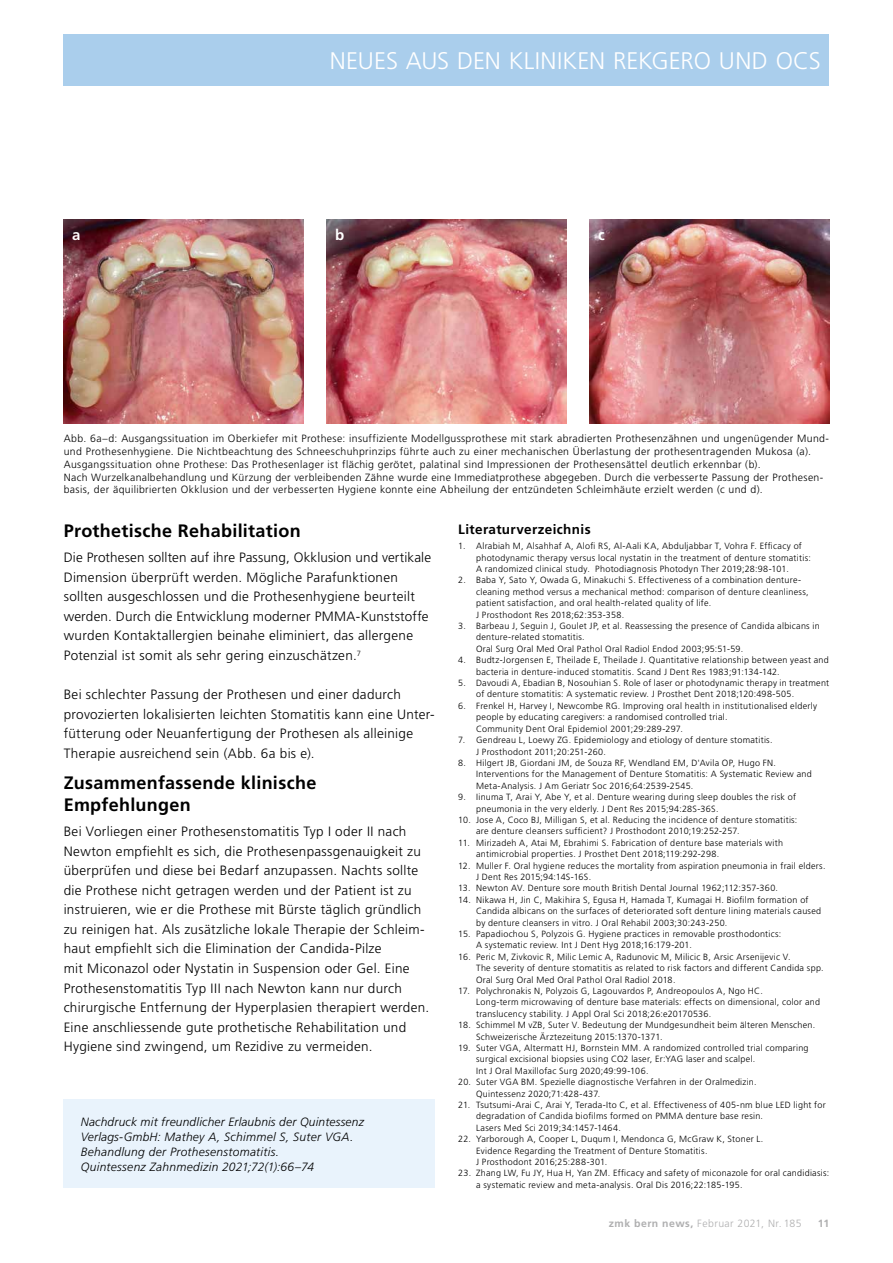
<style>
.page{position:relative;width:893px;height:1263px;background:#fff}
.page>*{position:absolute;margin:0;border:0;box-sizing:border-box;transform-origin:0 0}
.t1{font:300 24px "Frutiger";letter-spacing:.005em;color:#fff}
.t2{font:700 18px/22.5px "Frutiger";letter-spacing:.015em;color:#000}
.t3{font:700 15px "Frutiger";color:#fff}
.t4{font:300 13.5px/19.5px "Frutiger";letter-spacing:.02em;color:#000}
.t5{font:700 13.5px "Frutiger";letter-spacing:.025em;color:#000}
.t6{font:italic 300 12px/15px "Frutiger";letter-spacing:.025em;color:#000}
.t7{font:300 10.5px/12.8px "Frutiger";letter-spacing:.035em;color:#000}
.t8{font:300 10.5px "Frutiger";letter-spacing:.04em;color:#afafb0}
.t9{font:700 10.5px "Frutiger";color:#afafb0}
.t10{font:300 9px/11.4px "Frutiger";letter-spacing:.03em;color:#000}
.s1{font-weight:700}
</style>
<div class="page">
<div style="left:64px;top:1100px;width:371px;height:88px;background:#e9f3fc"></div>
<div style="left:64px;top:34px;width:765px;height:51px;background:#aaceec"></div>
<img style="left:64px;top:219px;width:239px;height:204px">
<img style="left:327px;top:219px;width:239px;height:204px">
<img style="left:590px;top:219px;width:239px;height:204px">
<h1 class="t1" style="left:330px;top:47px;width:492px">NEUES AUS DEN KLINIKEN REKGERO UND OCS</h1>
<h3 class="t3" style="left:72px;top:226px;width:10px">a</h3>
<h3 class="t3" style="left:335px;top:226px;width:11px">b</h3>
<h3 class="t3" style="left:598px;top:226px;width:8px">c</h3>
<p class="t7" style="left:64px;top:432px;width:767px">Abb. 6a–d: Ausgangssituation im Oberkiefer mit Prothese: insuffiziente Modellgussprothese mit stark abradierten Prothesenzähnen und ungenügender Mund&shy;und Prothesenhygiene. Die Nichtbeachtung des Schneeschuhprinzips führte auch zu einer mechanischen Überlastung der prothesentragenden Mukosa (a).<br>Ausgangssituation ohne Prothese: Das Prothesenlager ist flächig gerötet, palatinal sind Impressionen der Prothesensättel deutlich erkennbar (b).<br>Nach Wurzelkanalbehandlung und Kürzung der verbleibenden Zähne wurde eine Immediatprothese abgegeben. Durch die verbesserte Passung der Prothesen&shy;basis, der äquilibrierten Okklusion und der verbesserten Hygiene konnte eine Abheilung der entzündeten Schleimhäute erzielt werden (c und d).</p>
<h2 class="t2" style="left:64px;top:519px;width:239px">Prothetische Rehabilitation</h2>
<p class="t4" style="left:64px;top:548px;width:369px">Die Prothesen sollten auf ihre Passung, Okklusion und vertikale Dimension überprüft werden. Mögliche Parafunktionen sollten ausgeschlossen und die Prothesenhygiene beurteilt werden. Durch die Entwicklung moderner PMMA-Kunststoffe wurden Kontaktallergien beinahe eliminiert, das allergene Potenzial ist somit als sehr gering einzuschätzen.<sup>7</sup></p>
<h3 class="t4" style="left:64px;top:685px;width:372px">Bei schlechter Passung der Prothesen und einer dadurch provozierten lokalisierten leichten Stomatitis kann eine Unter&shy;fütterung oder Neuanfertigung der Prothesen als alleinige Therapie ausreichend sein (Abb. 6a bis e).</h3>
<h2 class="t2" style="left:64px;top:771px;width:254px">Zusammenfassende klinische<br>Empfehlungen</h2>
<p class="t4" style="left:64px;top:821px;width:367px">Bei Vorliegen einer Prothesenstomatitis Typ I oder II nach Newton empfiehlt es sich, die Prothesenpassgenauigkeit zu überprüfen und diese bei Bedarf anzupassen. Nachts sollte die Prothese nicht getragen werden und der Patient ist zu instruieren, wie er die Prothese mit Bürste täglich gründlich zu reinigen hat. Als zusätzliche lokale Therapie der Schleim&shy;haut empfiehlt sich die Elimination der Candida-Pilze<br>mit Miconazol oder Nystatin in Suspension oder Gel. Eine Prothesenstomatitis Typ III nach Newton kann nur durch chirurgische Entfernung der Hyperplasien therapiert werden.<br>Eine anschliessende gute prothetische Rehabilitation und Hygiene sind zwingend, um Rezidive zu vermeiden.</p>
<h3 class="t6" style="left:81px;top:1114px;width:285px">Nachdruck mit freundlicher Erlaubnis der Quintessenz Verlags-GmbH: Mathey A, Schimmel S, Suter VGA.<br>Behandlung der Prothesenstomatitis.<br>Quintessenz Zahnmedizin 2021;72(1):66–74</h3>
<h3 class="t5" style="left:458px;top:521px;width:134px">Literaturverzeichnis</h3>
<p class="t10" style="left:476px;top:540px;width:336px;text-indent:-18px">1. Alrabiah M, Alsahhaf A, Alofi RS, Al-Aali KA, Abduljabbar T, Vohra F. Efficacy of photodynamic therapy versus local nystatin in the treatment of denture stomatitis:<br>A randomized clinical study. Photodiagnosis Photodyn Ther 2019;28:98-101.</p>
<p class="t10" style="left:476px;top:575px;width:334px;text-indent:-18px">2. Baba Y, Sato Y, Owada G, Minakuchi S. Effectiveness of a combination denture&shy;cleaning method versus a mechanical method: comparison of denture cleanliness, patient satisfaction, and oral health-related quality of life.<br>J Prosthodont Res 2018;62:353-358.</p>
<p class="t10" style="left:476px;top:620px;width:345px;text-indent:-18px">3. Barbeau J, Seguin J, Goulet JP, et al. Reassessing the presence of Candida albicans in denture-related stomatitis.<br>Oral Surg Oral Med Oral Pathol Oral Radiol Endod 2003;95:51-59.</p>
<p class="t10" style="left:476px;top:654px;width:354px;text-indent:-18px">4. Budtz-Jorgensen E, Theilade E, Theilade J. Quantitative relationship between yeast and bacteria in denture-induced stomatitis. Scand J Dent Res 1983;91:134-142.</p>
<p class="t10" style="left:476px;top:677px;width:355px;text-indent:-18px">5. Davoudi A, Ebadian B, Nosouhian S. Role of laser or photodynamic therapy in treatment of denture stomatitis: A systematic review. J Prosthet Dent 2018;120:498-505.</p>
<p class="t10" style="left:476px;top:700px;width:342px;text-indent:-18px">6. Frenkel H, Harvey I, Newcombe RG. Improving oral health in institutionalised elderly people by educating caregivers: a randomised controlled trial.<br>Community Dent Oral Epidemiol 2001;29:289-297.</p>
<p class="t10" style="left:476px;top:734px;width:298px;text-indent:-18px">7. Gendreau L, Loewy ZG. Epidemiology and etiology of denture stomatitis.<br>J Prosthodont 2011;20:251-260.</p>
<p class="t10" style="left:476px;top:757px;width:337px;text-indent:-18px">8. Hilgert JB, Giordani JM, de Souza RF, Wendland EM, D'Avila OP, Hugo FN.<br>Interventions for the Management of Denture Stomatitis: A Systematic Review and<br>Meta-Analysis. J Am Geriatr Soc 2016;64:2539-2545.</p>
<p class="t10" style="left:476px;top:791px;width:321px;text-indent:-18px">9. Iinuma T, Arai Y, Abe Y, et al. Denture wearing during sleep doubles the risk of pneumonia in the very elderly. J Dent Res 2015;94:28S-36S.</p>
<p class="t10" style="left:476px;top:814px;width:323px;text-indent:-18px">10. Jose A, Coco BJ, Milligan S, et al. Reducing the incidence of denture stomatitis: are denture cleansers sufficient? J Prosthodont 2010;19:252-257.</p>
<p class="t10" style="left:476px;top:837px;width:309px;text-indent:-18px">11. Mirizadeh A, Atai M, Ebrahimi S. Fabrication of denture base materials with antimicrobial properties. J Prosthet Dent 2018;119:292-298.</p>
<p class="t10" style="left:476px;top:860px;width:351px;text-indent:-18px">12. Muller F. Oral hygiene reduces the mortality from aspiration pneumonia in frail elders.<br>J Dent Res 2015;94:14S-16S.</p>
<p class="t10" style="left:458px;top:882px;width:321px">13. Newton AV. Denture sore mouth British Dental Journal 1962;112:357-360.</p>
<p class="t10" style="left:476px;top:894px;width:347px;text-indent:-18px">14. Nikawa H, Jin C, Makihira S, Egusa H, Hamada T, Kumagai H. Biofilm formation of<br>Candida albicans on the surfaces of deteriorated soft denture lining materials caused by denture cleansers in vitro. J Oral Rehabil 2003;30:243-250.</p>
<p class="t10" style="left:476px;top:928px;width:307px;text-indent:-18px">15. Papadiochou S, Polyzois G. Hygiene practices in removable prosthodontics:<br>A systematic review. Int J Dent Hyg 2018;16:179-201.</p>
<p class="t10" style="left:476px;top:951px;width:349px;text-indent:-18px">16. Peric M, Zivkovic R, Milic Lemic A, Radunovic M, Milicic B, Arsic Arsenijevic V.<br>The severity of denture stomatitis as related to risk factors and different Candida spp.<br>Oral Surg Oral Med Oral Pathol Oral Radiol 2018.</p>
<p class="t10" style="left:476px;top:985px;width:345px;text-indent:-18px">17. Polychronakis N, Polyzois G, Lagouvardos P, Andreopoulos A, Ngo HC.<br>Long-term microwaving of denture base materials: effects on dimensional, color and translucency stability. J Appl Oral Sci 2018;26:e20170536.</p>
<p class="t10" style="left:476px;top:1019px;width:341px;text-indent:-18px">18. Schimmel M vZB, Suter V. Bedeutung der Mundgesundheit beim älteren Menschen.<br>Schweizerische Ärztezeitung 2015:1370-1371.</p>
<p class="t10" style="left:476px;top:1042px;width:334px;text-indent:-18px">19. Suter VGA, Altermatt HJ, Bornstein MM. A randomized controlled trial comparing surgical excisional biopsies using CO2 laser, Er:YAG laser and scalpel.<br>Int J Oral Maxillofac Surg 2020;49:99-106.</p>
<p class="t10" style="left:476px;top:1076px;width:282px;text-indent:-18px">20. Suter VGA BM. Spezielle diagnostische Verfahren in der Oralmedizin.<br>Quintessenz 2020;71:428-437.</p>
<p class="t10" style="left:476px;top:1099px;width:351px;text-indent:-18px">21. Tsutsumi-Arai C, Arai Y, Terada-Ito C, et al. Effectiveness of 405-nm blue LED light for degradation of Candida biofilms formed on PMMA denture base resin.<br>Lasers Med Sci 2019;34:1457-1464.</p>
<p class="t10" style="left:476px;top:1133px;width:289px;text-indent:-18px">22. Yarborough A, Cooper L, Duqum I, Mendonca G, McGraw K, Stoner L.<br>Evidence Regarding the Treatment of Denture Stomatitis.<br>J Prosthodont 2016;25:288-301.</p>
<p class="t10" style="left:476px;top:1167px;width:355px;text-indent:-18px">23. Zhang LW, Fu JY, Hua H, Yan ZM. Efficacy and safety of miconazole for oral candidiasis: a systematic review and meta-analysis. Oral Dis 2016;22:185-195.</p>
<p class="t8" style="left:609px;top:1218px;width:194px"><span class="s1">zmk bern news,</span> Februar 2021, Nr. 185</p>
<p class="t9" style="left:818px;top:1217px;width:13px">11</p>
</div>
